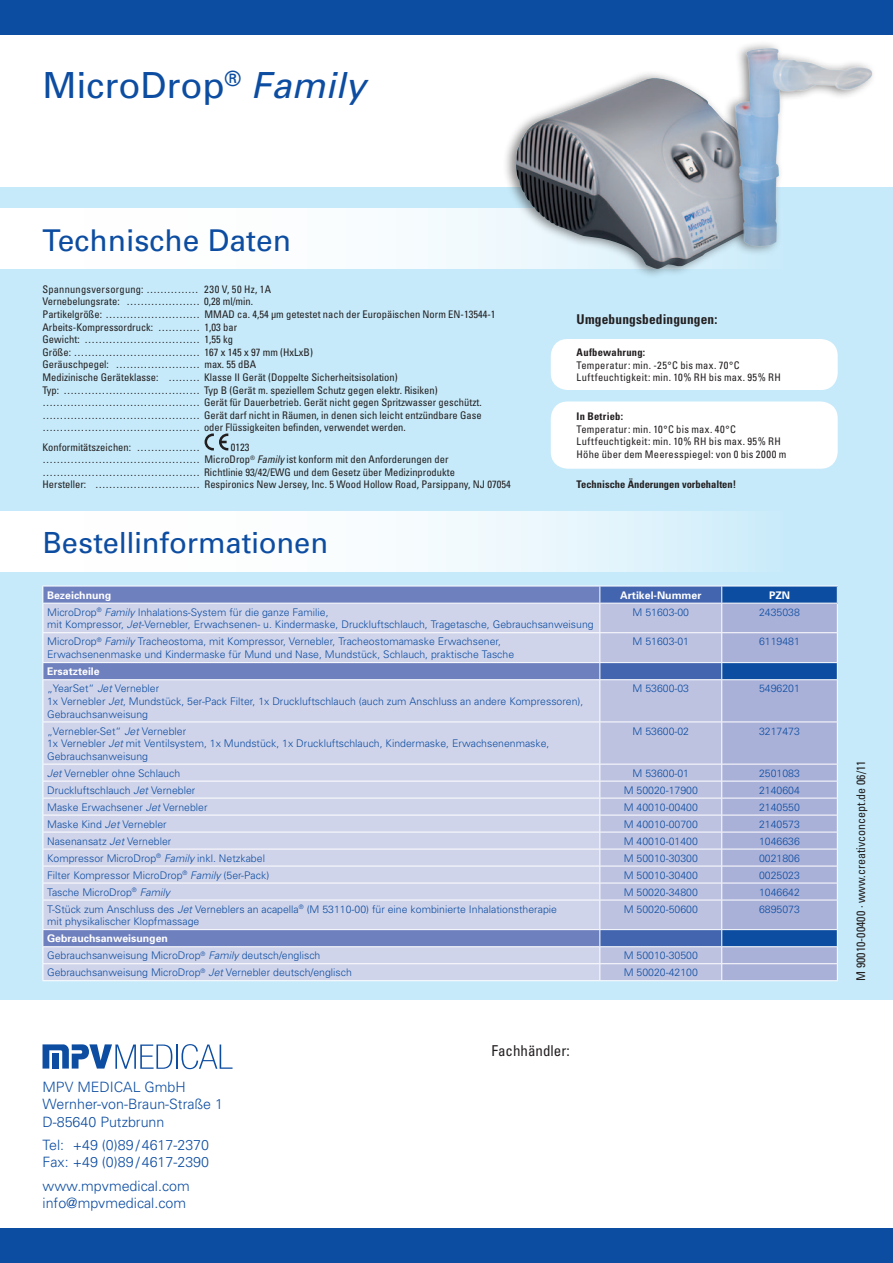
<style>
.page{position:relative;width:893px;height:1263px;background:#fff}
.page>*{position:absolute;margin:0;border:0;box-sizing:border-box;transform-origin:0 0}
.t1{font:36px "Univers";color:#0d4da1}
.t2{font:30px "Univers";color:#0d4da1}
.t3{font:29.1px "Univers";letter-spacing:-.005em;color:#0d4da1}
.t4{font:condensed 15px "Univers";color:#231f20}
.t5{font:300 14.25px/17.1px "Univers";color:#0d4da1}
.t6{font:700 condensed 13.5px "Univers";letter-spacing:.01em;color:#231f20}
.t7{font:condensed 12px "Univers";color:#231f20}
.t8{font:300 10.5px/12.6px "Univers";color:#0d4da1}
.t9{font:condensed 10.5px/12.6px "Univers";color:#231f20}
.t10{font:condensed 10.5px/12.6px "Univers";letter-spacing:.025em;color:#231f20}
.t11{font:700 condensed 10.5px "Univers";color:#231f20}
.t12{font:700 10.5px "Univers";color:#fff}
.t13{font:700 condensed 10.5px "Univers";letter-spacing:.025em;color:#231f20}
.s1{font-style:italic}
.s2{font-weight:700;color:#fff}
</style>
<div class="page">
<div style="left:0;top:187px;width:893px;height:812px;background:#c6eafa"></div>
<div style="left:0;top:208px;width:893px;height:61px;background:#fff"></div>
<div style="left:0;top:511px;width:893px;height:61px;background:linear-gradient(to right,#fff,#caebfa)"></div>
<svg style="left:205px;top:433px;width:23px;height:17px"></svg>
<div style="left:43px;top:586px;width:557px;height:17px;background:#6f80bf"></div>
<div style="left:44px;top:604px;width:555px;height:376px;background:#d0d4ea"></div>
<svg style="left:44px;top:663px;width:555px;height:283px;background:#c5cae5"></svg>
<hr style="left:43px;top:586px;width:557px;height:1px;background:#fff">
<hr style="left:43px;top:603px;width:557px;height:1px;background:#fff">
<hr style="left:43px;top:632px;width:557px;height:1px;background:#fff">
<hr style="left:43px;top:662px;width:557px;height:1px;background:#fff">
<svg style="left:43px;top:586px;width:1px;height:93px"></svg>
<hr style="left:43px;top:679px;width:557px;height:1px;background:#fff">
<hr style="left:43px;top:680px;width:1px;height:41px;background:#fff">
<hr style="left:43px;top:721px;width:557px;height:1px;background:#fff">
<hr style="left:43px;top:722px;width:1px;height:42px;background:#fff">
<hr style="left:43px;top:764px;width:557px;height:1px;background:#fff">
<hr style="left:43px;top:781px;width:557px;height:1px;background:#fff">
<hr style="left:43px;top:798px;width:557px;height:1px;background:#fff">
<hr style="left:43px;top:815px;width:557px;height:1px;background:#fff">
<hr style="left:43px;top:832px;width:557px;height:1px;background:#fff">
<hr style="left:43px;top:849px;width:557px;height:1px;background:#fff">
<hr style="left:43px;top:866px;width:557px;height:1px;background:#fff">
<hr style="left:43px;top:883px;width:557px;height:1px;background:#fff">
<hr style="left:43px;top:900px;width:557px;height:1px;background:#fff">
<hr style="left:43px;top:929px;width:557px;height:1px;background:#fff">
<hr style="left:43px;top:946px;width:557px;height:1px;background:#fff">
<hr style="left:43px;top:963px;width:557px;height:1px;background:#fff">
<svg style="left:43px;top:764px;width:1px;height:216px"></svg>
<svg style="left:599px;top:586px;width:239px;height:394px;background:#a7b2d8"></svg>
<hr style="left:43px;top:980px;width:557px;height:1px;background:#fff">
<hr style="left:600px;top:980px;width:122px;height:1px;background:#fff">
<hr style="left:722px;top:980px;width:116px;height:1px;background:#fff">
<div style="left:551px;top:339px;width:287px;height:51px;background:#fff;border-radius:17px"></div>
<div style="left:551px;top:401px;width:287px;height:68px;background:#fff;border-radius:17px"></div>
<hr style="left:176px;top:1044px;width:2px;height:25px;background:#0d4da1">
<svg style="left:181px;top:1044px;width:52px;height:25px"></svg>
<svg style="left:43px;top:1044px;width:129px;height:25px"></svg>
<svg style="left:880px;top:221px;width:13px;height:48px"></svg>
<div style="left:0;top:0;width:893px;height:34px;background:#0d4da1"></div>
<div style="left:0;top:1229px;width:893px;height:34px;background:#0d4da1"></div>
<div style="left:502px;top:70px;width:272px;height:209px;background:#231f20;opacity:.54"></div>
<img style="left:516px;top:78px;width:253px;height:191px">
<img style="left:690px;top:44px;width:190px;height:217px">
<h1 class="t1" style="left:43px;top:62px;width:324px">MicroDrop<sup>®</sup> <span class="s1">Family</span></h1>
<h2 class="t2" style="left:43px;top:221px;width:250px">Technische Daten</h2>
<p class="t9" style="left:42px;top:282px;width:455px">Spannungsversorgung: …………… 230 V, 50 Hz, 1A<br>Vernebelungsrate: ………………… 0,28 ml/min.<br>Partikelgröße: ……………………… MMAD ca. 4,54 μm getestet nach der Europäischen Norm EN-13544-1<br>Arbeits-Kompressordruck: ………… 1,03 bar<br>Gewicht: …………………………… 1,55 kg<br>Größe: ……………………………… 167 x 145 x 97 mm (HxLxB)<br>Geräuschpegel: …………………… max. 55 dBA<br>Medizinische Geräteklasse: ……… Klasse II Gerät (Doppelte Sicherheitsisolation)<br>Typ: ………………………………… Typ B (Gerät m. speziellem Schutz gegen elektr. Risiken) ……………………………………… Gerät für Dauerbetrieb. Gerät nicht gegen Spritzwasser geschützt. ……………………………………… Gerät darf nicht in Räumen, in denen sich leicht entzündbare Gase ……………………………………… oder Flüssigkeiten befinden, verwendet werden.</p>
<p class="t9" style="left:42px;top:440px;width:159px">Konformitätszeichen: ………………</p>
<p class="t9" style="left:43px;top:440px;width:470px;text-indent:188px">0123<br>……………………………………… MicroDrop<sup>®</sup> <span class="s1">Family</span> ist konform mit den Anforderungen der ……………………………………… Richtlinie 93/42/EWG und dem Gesetz über Medizinprodukte<br>Hersteller: ………………………… Respironics New Jersey, Inc. 5 Wood Hollow Road, Parsippany, NJ 07054</p>
<h3 class="t3" style="left:43px;top:524px;width:287px">Bestellinformationen</h3>
<p class="t6" style="left:577px;top:311px;width:142px">Umgebungsbedingungen:</p>
<p class="t13" style="left:577px;top:346px;width:70px">Aufbewahrung:</p>
<p class="t10" style="left:577px;top:358px;width:206px">Temperatur: min. -25°C bis max. 70°C<br>Luftfeuchtigkeit: min. 10% RH bis max. 95% RH</p>
<p class="t13" style="left:577px;top:410px;width:48px">In Betrieb:</p>
<p class="t10" style="left:577px;top:422px;width:211px">Temperatur: min. 10°C bis max. 40°C<br>Luftfeuchtigkeit: min. 10% RH bis max. 95% RH<br>Höhe über dem Meeresspiegel: von 0 bis 2000 m</p>
<p class="t11" style="left:577px;top:478px;width:161px">Technische Änderungen vorbehalten!</p>
<p class="t12" style="left:47px;top:588px;width:66px">Bezeichnung</p>
<p class="t12" style="left:620px;top:588px;width:83px">Artikel-Nummer</p>
<p class="t12" style="left:769px;top:588px;width:22px">PZN</p>
<p class="t8" style="left:47px;top:605px;width:548px">MicroDrop<sup>®</sup> <span class="s1">Family</span> Inhalations-System für die ganze Familie,<br>mit Kompressor, <span class="s1">Jet</span>-Vernebler, Erwachsenen- u. Kindermaske, Druckluftschlauch, Tragetasche, Gebrauchsanweisung</p>
<p class="t8" style="left:632px;top:605px;width:58px">M 51603-00</p>
<p class="t8" style="left:759px;top:605px;width:42px">2435038</p>
<p class="t8" style="left:47px;top:635px;width:469px">MicroDrop<sup>®</sup> <span class="s1">Family</span> Tracheostoma, mit Kompressor, Vernebler, Tracheostomamaske Erwachsener,<br>Erwachsenenmaske und Kindermaske für Mund und Nase, Mundstück, Schlauch, praktische Tasche</p>
<p class="t8" style="left:632px;top:635px;width:58px">M 51603-01</p>
<p class="t8" style="left:759px;top:635px;width:42px">6119481</p>
<p class="t8" style="left:47px;top:663px;width:114px;line-height:17px"><span class="s2">Ersatzteile<br></span>„YearSet“ <span class="s1">Jet</span> Vernebler</p>
<p class="t8" style="left:47px;top:695px;width:538px">1x Vernebler <span class="s1">Jet</span>, Mundstück, 5er-Pack Filter, 1x Druckluftschlauch (auch zum Anschluss an andere Kompressoren),<br>Gebrauchsanweisung</p>
<p class="t8" style="left:632px;top:682px;width:58px">M 53600-03</p>
<p class="t8" style="left:759px;top:682px;width:42px">5496201</p>
<p class="t8" style="left:47px;top:724px;width:504px">„Vernebler-Set“ <span class="s1">Jet</span> Vernebler<br>1x Vernebler <span class="s1">Jet</span> mit Ventilsystem, 1x Mundstück, 1x Druckluftschlauch, Kindermaske, Erwachsenenmaske,<br>Gebrauchsanweisung</p>
<p class="t8" style="left:632px;top:724px;width:58px">M 53600-02</p>
<p class="t8" style="left:759px;top:724px;width:42px">3217473</p>
<p class="t8" style="left:47px;top:766px;width:135px"><span class="s1">Jet</span> Vernebler ohne Schlauch</p>
<p class="t8" style="left:632px;top:766px;width:58px">M 53600-01</p>
<p class="t8" style="left:759px;top:766px;width:42px">2501083</p>
<p class="t8" style="left:47px;top:783px;width:150px">Druckluftschlauch <span class="s1">Jet</span> Vernebler</p>
<p class="t8" style="left:624px;top:783px;width:76px">M 50020-17900</p>
<p class="t8" style="left:759px;top:783px;width:42px">2140604</p>
<p class="t8" style="left:47px;top:800px;width:162px">Maske Erwachsener <span class="s1">Jet</span> Vernebler</p>
<p class="t8" style="left:624px;top:800px;width:76px">M 40010-00400</p>
<p class="t8" style="left:759px;top:800px;width:42px">2140550</p>
<p class="t8" style="left:47px;top:817px;width:121px">Maske Kind <span class="s1">Jet</span> Vernebler</p>
<p class="t8" style="left:624px;top:817px;width:76px">M 40010-00700</p>
<p class="t8" style="left:759px;top:817px;width:42px">2140573</p>
<p class="t8" style="left:47px;top:834px;width:126px">Nasenansatz <span class="s1">Jet</span> Vernebler</p>
<p class="t8" style="left:624px;top:834px;width:76px">M 40010-01400</p>
<p class="t8" style="left:759px;top:834px;width:42px">1046636</p>
<p class="t8" style="left:47px;top:851px;width:219px">Kompressor MicroDrop<sup>®</sup> <span class="s1">Family</span> inkl. Netzkabel</p>
<p class="t8" style="left:624px;top:851px;width:76px">M 50010-30300</p>
<p class="t8" style="left:759px;top:851px;width:42px">0021806</p>
<p class="t8" style="left:47px;top:868px;width:224px">Filter Kompressor MicroDrop<sup>®</sup> <span class="s1">Family</span> (5er-Pack)</p>
<p class="t8" style="left:624px;top:868px;width:76px">M 50010-30400</p>
<p class="t8" style="left:759px;top:868px;width:42px">0025023</p>
<p class="t8" style="left:47px;top:885px;width:124px">Tasche MicroDrop<sup>®</sup> <span class="s1">Family</span></p>
<p class="t8" style="left:624px;top:885px;width:76px">M 50020-34800</p>
<p class="t8" style="left:759px;top:885px;width:42px">1046642</p>
<p class="t8" style="left:47px;top:902px;width:511px">T-Stück zum Anschluss des <span class="s1">Jet</span> Verneblers an acapella<sup>®</sup> (M 53110-00) für eine kombinierte Inhalationstherapie mit physikalischer Klopfmassage</p>
<p class="t8" style="left:624px;top:902px;width:76px">M 50020-50600</p>
<p class="t8" style="left:759px;top:902px;width:42px">6895073</p>
<p class="t8" style="left:47px;top:930px;width:275px;line-height:17px"><span class="s2">Gebrauchsanweisungen<br></span>Gebrauchsanweisung MicroDrop<sup>®</sup> <span class="s1">Family</span> deutsch/englisch</p>
<p class="t8" style="left:624px;top:949px;width:76px">M 50010-30500</p>
<p class="t8" style="left:47px;top:966px;width:306px">Gebrauchsanweisung MicroDrop<sup>®</sup> <span class="s1">Jet</span> Vernebler deutsch/englisch</p>
<p class="t8" style="left:624px;top:966px;width:76px">M 50020-42100</p>
<h3 class="t5" style="left:43px;top:1078px;width:182px">MPV MEDICAL GmbH<br>Wernher-von-Braun-Straße 1<br>D-85640 Putzbrunn</h3>
<h3 class="t5" style="left:43px;top:1136px;width:168px">Tel: +49 (0)89 / 4617-2370<br>Fax: +49 (0)89 / 4617-2390</h3>
<h3 class="t5" style="left:43px;top:1176px;width:149px">www.mpvmedical.com info@mpvmedical.com</h3>
<h3 class="t4" style="left:491px;top:1041px;width:80px">Fachhändler:</h3>
<p class="t7" style="left:853px;top:981px;width:222px;rotate:-90deg">M 90010-00400 · www.creativconcept.de 06/11</p>
</div>
